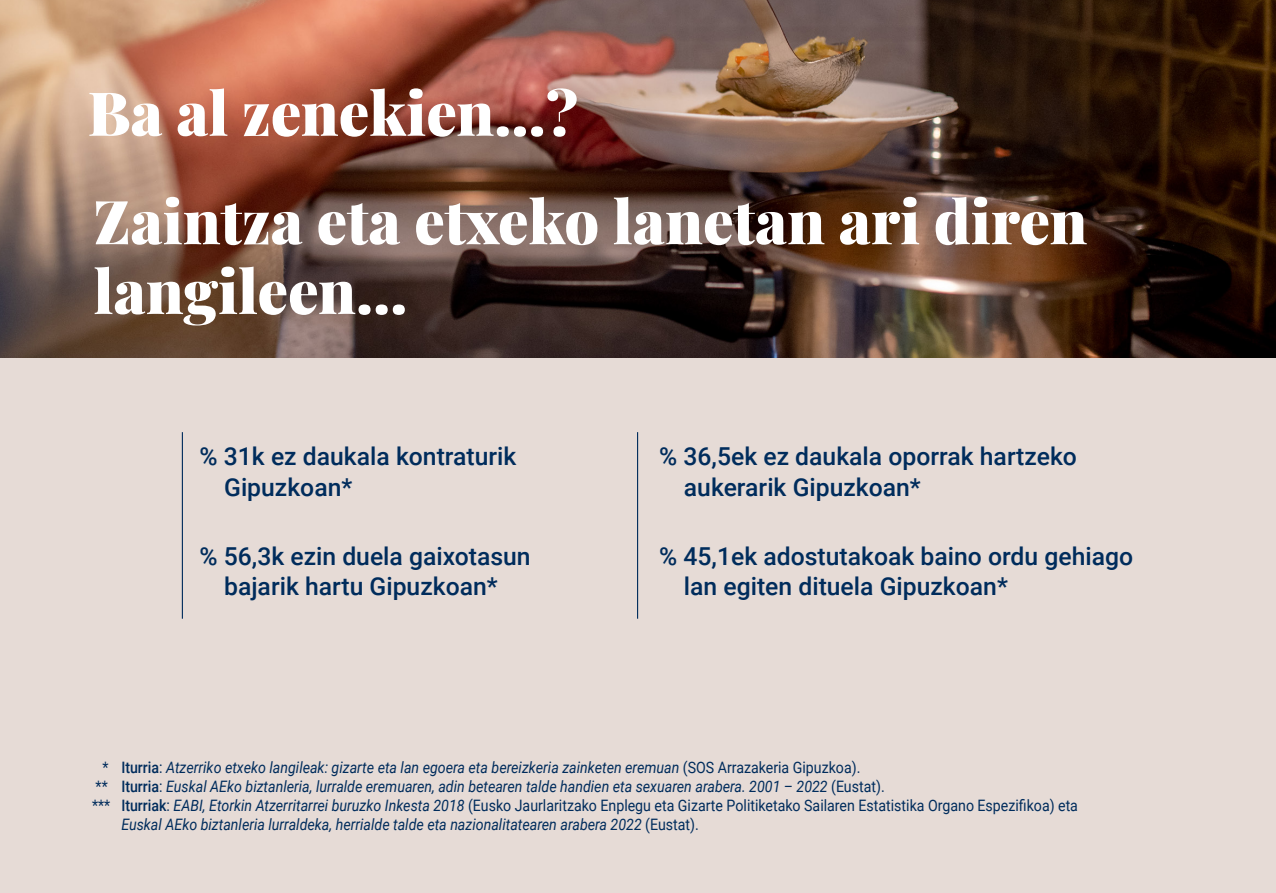
<style>
.page{position:relative;width:1276px;height:893px;background:#e6dbd6}
.page>*{position:absolute;margin:0;border:0;box-sizing:border-box;transform-origin:0 0}
.t1{font:900 60.75px/69.8px "Playfair Display";color:#fff}
.t2{font:500 24.75px/30.2px "Roboto";color:#002c5c}
.t3{font:italic 15.75px/18.9px "Roboto";color:#002c5c;scale:.9 1}
.s1{font-style:normal}
.s2{font-weight:500;font-style:normal}
</style>
<div class="page">
<img style="left:0;top:0;width:1276px;height:357px">
<hr style="left:182px;top:432px;width:1px;height:187px;background:#002c5c">
<hr style="left:637px;top:432px;width:1px;height:187px;background:#002c5c">
<p class="t1" style="left:88px;top:73px;width:492px">Ba al zenekien...?</p>
<p class="t1" style="left:94px;top:182px;width:995px">Zaintza eta etxeko lanetan ari diren langileen...</p>
<p class="t2" style="left:224px;top:441px;width:294px;text-indent:-25px">% 31k ez daukala kontraturik<br>Gipuzkoan*</p>
<p class="t2" style="left:200px;top:540px;width:332px;text-align:center">% 56,3k ezin duela gaixotasun bajarik hartu Gipuzkoan*</p>
<p class="t2" style="left:684px;top:441px;width:394px;text-indent:-25px">% 36,5ek ez daukala oporrak hartzeko aukerarik Gipuzkoan*</p>
<p class="t2" style="left:684px;top:540px;width:451px;text-indent:-25px">% 45,1ek adostutakoak baino ordu gehiago lan egiten dituela Gipuzkoan*</p>
<p class="t3" style="left:103px;top:757px;width:843px"><span class="s1">*</span> <span class="s2">Iturria</span><span class="s1">:</span> Atzerriko etxeko langileak: gizarte eta lan egoera eta bereizkeria zainketen eremuan <span class="s1">(SOS Arrazakeria Gipuzkoa).</span></p>
<p class="t3" style="left:96px;top:776px;width:878px"><span class="s1">**</span> <span class="s2">Iturria</span><span class="s1">:</span> Euskal AEko biztanleria, lurralde eremuaren, adin betearen talde handien eta sexuaren arabera. 2001 – 2022 <span class="s1">(Eustat).</span></p>
<p class="t3" style="left:121px;top:795px;width:1064px;text-indent:-29px"><span class="s1">***</span> <span class="s2">Iturriak</span><span class="s1">:</span> EABI, Etorkin Atzerritarrei buruzko Inkesta 2018 <span class="s1">(Eusko Jaurlaritzako Enplegu eta Gizarte Politiketako Sailaren Estatistika Organo Espezifikoa) eta<br></span>Euskal AEko biztanleria lurraldeka, herrialde talde eta nazionalitatearen arabera 2022 <span class="s1">(Eustat).</span></p>
</div>
